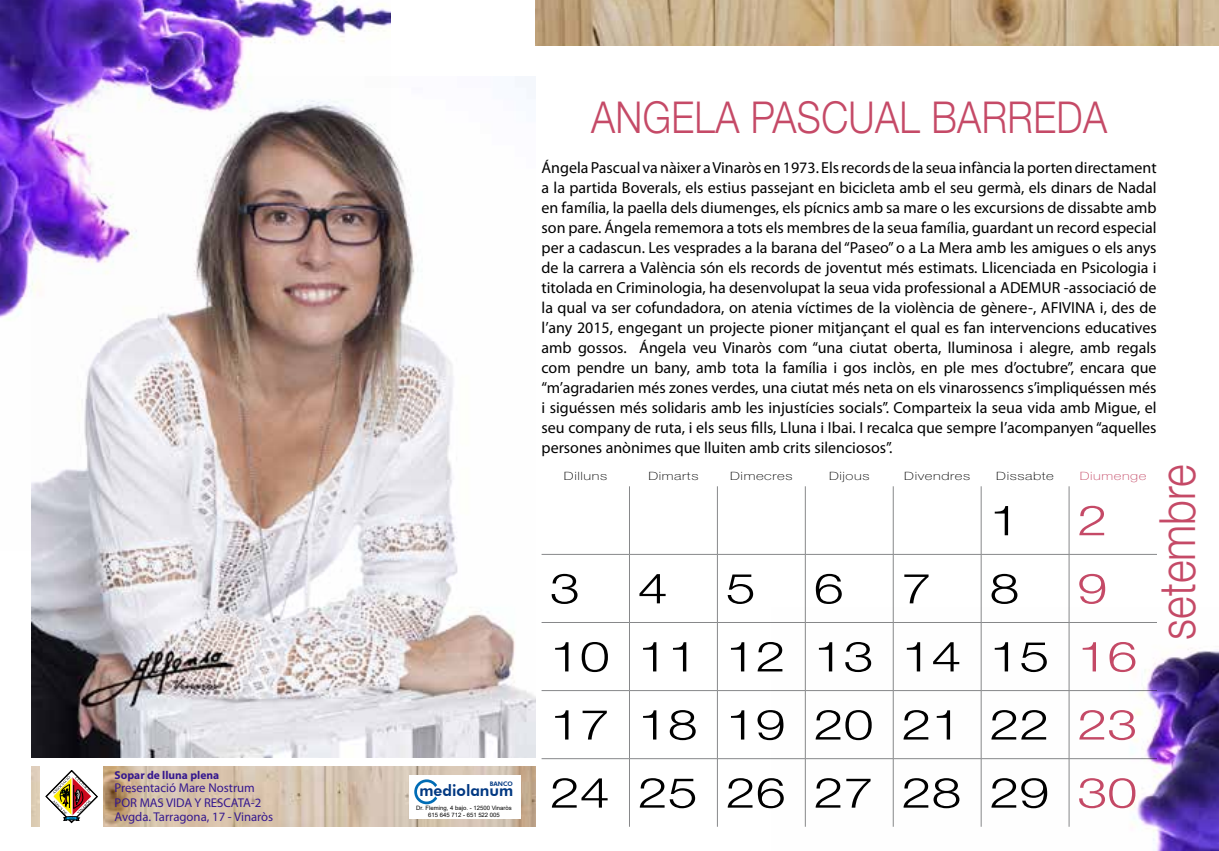
<style>
.page{position:relative;width:1219px;height:851px;background:#fff}
.page>*{position:absolute;margin:0;border:0;box-sizing:border-box;transform-origin:0 0}
.t1{font:300 50px "Helvetica Neue LT Pro";color:#c54a67;scale:.87 1}
.t2{font:300 44px "Helvetica Neue LT Pro";letter-spacing:.01em;color:#c54a67;scale:.87 1}
.t3{font:300 41.8px/68px "Helvetica Neue LT Pro";color:#000;scale:1.29 1}
.t4{font:300 41.8px "Helvetica Neue LT Pro";color:#c54a67;scale:1.29 1}
.t5{font:16px/20px "Myriad Pro";color:#000;text-align:justify}
.t6{font:800 15.6px "Futura BT";color:#003882}
.t7{font:12.8px/14px "Myriad Pro";color:#36198f}
.t8{font:100 11.4px "Helvetica Neue";letter-spacing:.04em;color:#000;scale:1.29 1}
.t9{font:700 11.4px "Myriad Pro";color:#36198f}
.t10{font:100 11.4px "Helvetica Neue";letter-spacing:.04em;color:#c54a67;scale:1.29 1}
.t11{font:800 6.2px "Futura BT";color:#003882}
.t12{font:6px/7.2px "Arial";color:#000;text-align:center}
.s1{color:#c54a67}
</style>
<div class="page">
<img style="left:31px;top:766px;width:504px;height:60px">
<div style="left:40px;top:766px;width:63px;height:60px;background:#fff"></div>
<svg style="left:46px;top:770px;width:51px;height:52px"></svg>
<div style="left:409px;top:775px;width:111px;height:43px;background:#fff"></div>
<svg style="left:414px;top:779px;width:23px;height:25px"></svg>
<img style="left:31px;top:77px;width:504px;height:680px">
<hr style="left:629px;top:486px;width:1px;height:68px;background:#87888a">
<hr style="left:717px;top:486px;width:1px;height:68px;background:#87888a">
<hr style="left:805px;top:486px;width:1px;height:68px;background:#87888a">
<hr style="left:893px;top:486px;width:1px;height:68px;background:#87888a">
<hr style="left:981px;top:486px;width:1px;height:68px;background:#87888a">
<hr style="left:1069px;top:486px;width:1px;height:68px;background:#87888a">
<hr style="left:629px;top:554px;width:1px;height:68px;background:#87888a">
<hr style="left:717px;top:554px;width:1px;height:68px;background:#87888a">
<hr style="left:805px;top:554px;width:1px;height:68px;background:#87888a">
<hr style="left:893px;top:554px;width:1px;height:68px;background:#87888a">
<hr style="left:981px;top:554px;width:1px;height:68px;background:#87888a">
<hr style="left:1069px;top:554px;width:1px;height:68px;background:#87888a">
<hr style="left:629px;top:622px;width:1px;height:68px;background:#87888a">
<hr style="left:717px;top:622px;width:1px;height:68px;background:#87888a">
<hr style="left:629px;top:690px;width:1px;height:68px;background:#87888a">
<hr style="left:717px;top:690px;width:1px;height:68px;background:#87888a">
<hr style="left:629px;top:758px;width:1px;height:68px;background:#87888a">
<hr style="left:717px;top:758px;width:1px;height:68px;background:#87888a">
<hr style="left:542px;top:554px;width:87px;height:1px;background:#87888a">
<hr style="left:629px;top:554px;width:88px;height:1px;background:#87888a">
<hr style="left:717px;top:554px;width:88px;height:1px;background:#87888a">
<hr style="left:805px;top:554px;width:88px;height:1px;background:#87888a">
<hr style="left:893px;top:554px;width:88px;height:1px;background:#87888a">
<hr style="left:981px;top:554px;width:88px;height:1px;background:#87888a">
<hr style="left:1069px;top:554px;width:88px;height:1px;background:#87888a">
<hr style="left:542px;top:622px;width:87px;height:1px;background:#87888a">
<hr style="left:629px;top:622px;width:88px;height:1px;background:#87888a">
<hr style="left:717px;top:622px;width:88px;height:1px;background:#87888a">
<hr style="left:542px;top:690px;width:87px;height:1px;background:#87888a">
<hr style="left:629px;top:690px;width:88px;height:1px;background:#87888a">
<hr style="left:717px;top:690px;width:88px;height:1px;background:#87888a">
<hr style="left:542px;top:758px;width:87px;height:1px;background:#87888a">
<hr style="left:629px;top:758px;width:88px;height:1px;background:#87888a">
<hr style="left:717px;top:758px;width:88px;height:1px;background:#87888a">
<img style="left:0;top:0;width:390px;height:550px">
<img style="left:771px;top:607px;width:448px;height:243px">
<img style="left:535px;top:0;width:684px;height:45px">
<p class="t9" style="left:115px;top:767px;width:106px">Sopar de lluna plena</p>
<p class="t7" style="left:115px;top:780px;width:160px">Presentació Mare Nostrum<br>POR MAS VIDA Y RESCATA-2<br>Avgda. Tarragona, 17 - Vinaròs</p>
<p class="t11" style="left:490px;top:780px;width:25px">BANCO</p>
<p class="t12" style="left:416px;top:804px;width:97px">Dr. Fleming, 4 bajo. - 12500 Vinaròs<br>615 645 712 - 651 522 005</p>
<p class="t6" style="left:419px;top:780px;width:96px">mediolanum</p>
<h2 class="t2" style="left:591px;top:90px;width:594px">ANGELA PASCUAL BARREDA</h2>
<p class="t5" style="left:542px;top:157px;width:617px">Ángela Pascual va nàixer a Vinaròs en 1973. Els records de la seua infància la porten directament a la partida Boverals, els estius passejant en bicicleta amb el seu germà, els dinars de Nadal en família, la paella dels diumenges, els pícnics amb sa mare o les excursions de dissabte amb son pare. Ángela rememora a tots els membres de la seua família, guardant un record especial per a cadascun. Les vesprades a la barana del “Paseo” o a La Mera amb les amigues o els anys de la carrera a València són els records de joventut més estimats. Llicenciada en Psicologia i titolada en Criminologia, ha desenvolupat la seua vida professional a ADEMUR -associació de la qual va ser cofundadora, on atenia víctimes de la violència de gènere-, AFIVINA i, des de l’any 2015, engegant un projecte pioner mitjançant el qual es fan intervencions educatives amb gossos. Ángela veu Vinaròs com “una ciutat oberta, lluminosa i alegre, amb regals com pendre un bany, amb tota la família i gos inclòs, en ple mes d’octubre”, encara que “m’agradarien més zones verdes, una ciutat més neta on els vinarossencs s’impliquéssen més i siguéssen més solidaris amb les injustícies socials”. Comparteix la seua vida amb Migue, el seu company de ruta, i els seus fills, Lluna i Ibai. I recalca que sempre l’acompanyen “aquelles persones anònimes que lluiten amb crits silenciosos”.</p>
<p class="t8" style="left:564px;top:469px;width:35px">Dilluns</p>
<p class="t8" style="left:648px;top:469px;width:40px">Dimarts</p>
<p class="t8" style="left:730px;top:469px;width:50px">Dimecres</p>
<p class="t8" style="left:829px;top:469px;width:33px">Dijous</p>
<p class="t8" style="left:904px;top:469px;width:53px">Divendres</p>
<p class="t8" style="left:996px;top:469px;width:46px">Dissabte</p>
<p class="t10" style="left:1080px;top:469px;width:53px">Diumenge</p>
<h3 class="t3" style="left:989px;top:485px;width:25px">1</h3>
<h3 class="t4" style="left:1077px;top:494px;width:25px">2</h3>
<h3 class="t3" style="left:550px;top:553px;width:25px">3</h3>
<h3 class="t3" style="left:638px;top:553px;width:25px">4</h3>
<h3 class="t3" style="left:726px;top:553px;width:25px">5</h3>
<h3 class="t3" style="left:814px;top:553px;width:25px">6</h3>
<h3 class="t3" style="left:902px;top:553px;width:25px">7</h3>
<h3 class="t3" style="left:989px;top:553px;width:25px">8</h3>
<h3 class="t3" style="left:550px;top:553px;width:457px;text-indent:527px"><span class="s1">9<br></span>10 11 12 13 14 15 <span class="s1">16<br></span>17 18 19 20 21 22 <span class="s1">23<br></span>24 25 26 27 28 29 <span class="s1">30</span></h3>
<h1 class="t1" style="left:1147px;top:639px;width:203px;rotate:-90deg">setembre</h1>
</div>
